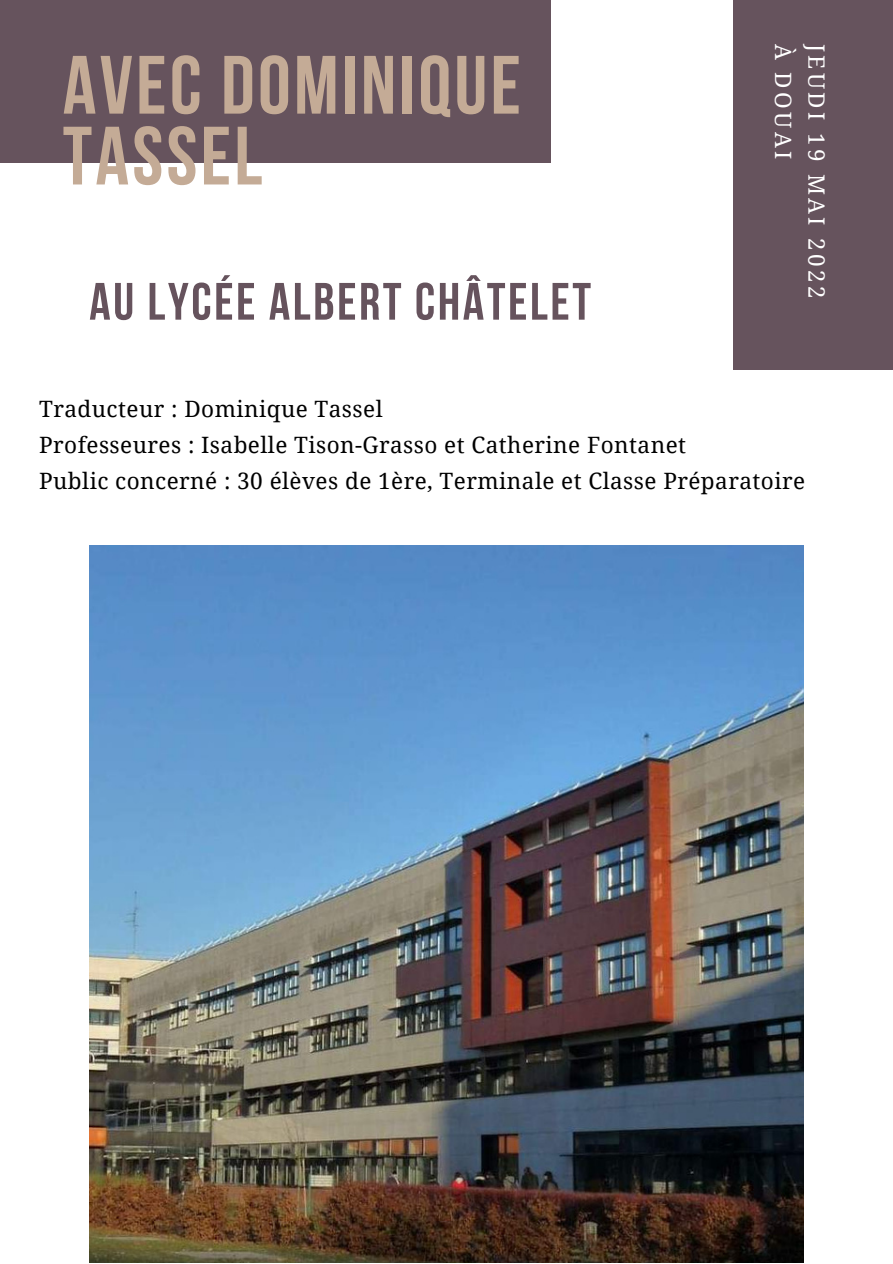
<style>
.page{position:relative;width:893px;height:1264px;background:#fff}
.page>*{position:absolute;margin:0;border:0;box-sizing:border-box;transform-origin:0 0}
.t1{font:700 82.5px/70.8px "Bebas Neue";letter-spacing:.04em;color:#c4ab96}
.t2{font:700 52.5px "Bebas Neue";letter-spacing:.05em;color:#66535d}
.t3{font:22.5px/36px "Noto Serif";letter-spacing:.02em;color:#000}
.t4{font:22.5px "Noto Serif";letter-spacing:.15em;color:#fff}
</style>
<div class="page">
<div style="left:0;top:0;width:551px;height:162px;background:#66535d"></div>
<div style="left:732px;top:0;width:160px;height:370px;background:#66535d"></div>
<img style="left:89px;top:546px;width:714px;height:716px">
<h1 class="t1" style="left:63px;top:58px;width:459px">AVEC DOMINIQUE<br>TASSEL</h1>
<p class="t4" style="left:832px;top:44px;width:256px;rotate:90deg">JEUDI 19 MAI 2022</p>
<p class="t4" style="left:799px;top:44px;width:117px;rotate:90deg">À DOUAI</p>
<h2 class="t2" style="left:89px;top:280px;width:503px">AU LYCÉE ALBERT CHÂTELET</h2>
<p class="t3" style="left:39px;top:390px;width:767px">Traducteur : Dominique Tassel<br>Professeures : Isabelle Tison-Grasso et Catherine Fontanet<br>Public concerné : 30 élèves de 1ère, Terminale et Classe Préparatoire</p>
</div>
